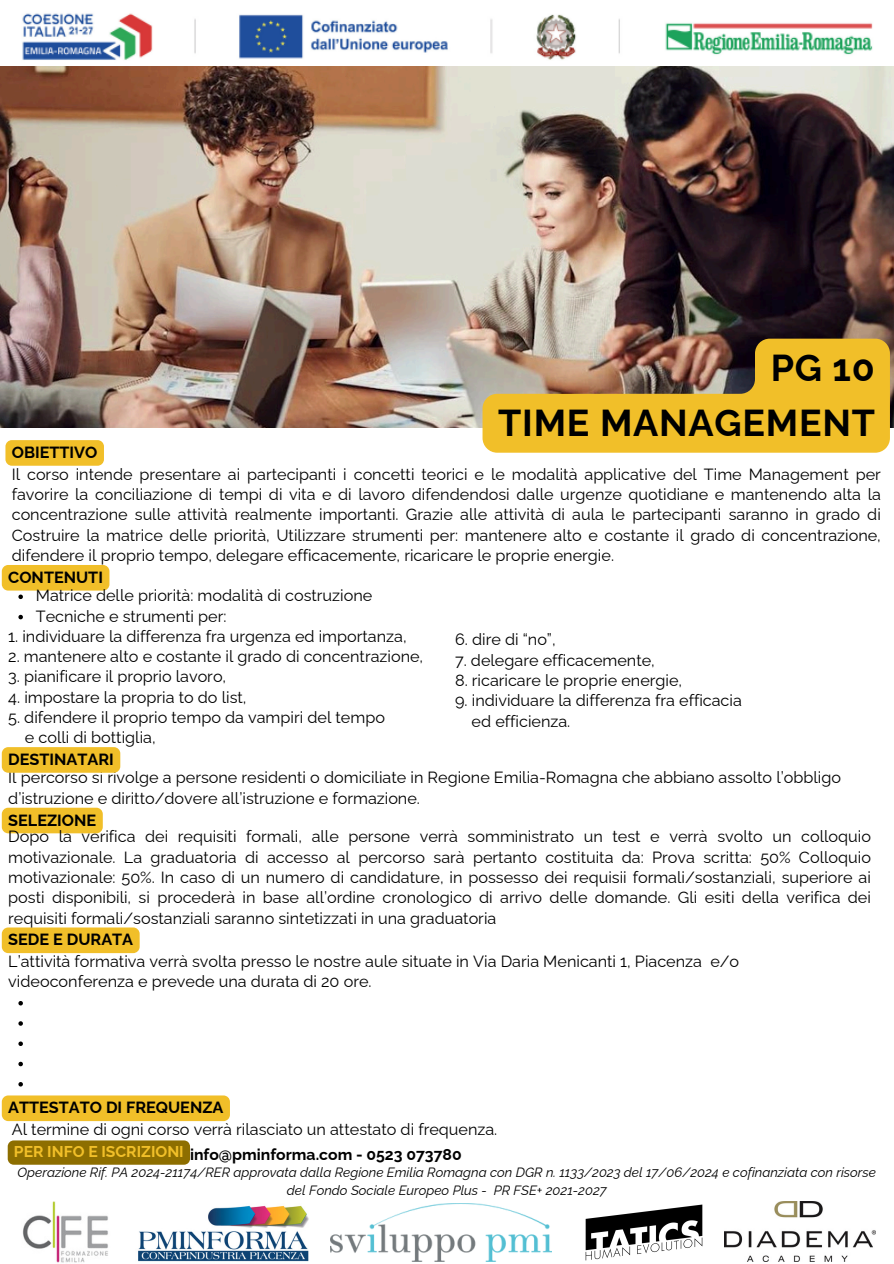
<style>
.page{position:relative;width:894px;height:1264px;background:#fff}
.page>*{position:absolute;margin:0;border:0;box-sizing:border-box;transform-origin:0 0}
.t1{font:700 37.5px/55.2px "Raleway";letter-spacing:.02em;color:#000;text-align:right}
.t2{font:16.2px/20.2px "Raleway";color:#000}
.t3{font:700 16.2px "Raleway";color:#000}
.t4{font:700 15.75px "Raleway";color:#000}
.t5{font:italic 13.5px/17.9px "Raleway";color:#000;text-align:center}
</style>
<div class="page">
<img style="left:22px;top:13px;width:851px;height:47px">
<img style="left:0;top:66px;width:893px;height:361px">
<img style="left:22px;top:1201px;width:86px;height:62px">
<img style="left:330px;top:1203px;width:221px;height:58px">
<img style="left:138px;top:1205px;width:171px;height:57px">
<img style="left:585px;top:1204px;width:118px;height:57px">
<img style="left:724px;top:1201px;width:150px;height:60px">
<svg style="left:482px;top:338px;width:407px;height:114px;background:#d2a740"></svg>
<div style="left:5px;top:440px;width:99px;height:26px;background:#f1bf29;border-radius:6px"></div>
<div style="left:2px;top:565px;width:107px;height:25px;background:#f1bf29;border-radius:6px"></div>
<div style="left:2px;top:1095px;width:228px;height:26px;background:#f1bf29;border-radius:6px"></div>
<div style="left:2px;top:807px;width:101px;height:26px;background:#f1bf29;border-radius:6px"></div>
<div style="left:2px;top:927px;width:138px;height:26px;background:#f1bf29;border-radius:6px"></div>
<svg style="left:18px;top:1001px;width:5px;height:4px"></svg>
<svg style="left:18px;top:1021px;width:5px;height:4px"></svg>
<svg style="left:18px;top:1041px;width:5px;height:5px"></svg>
<svg style="left:18px;top:1061px;width:5px;height:5px"></svg>
<svg style="left:18px;top:1082px;width:5px;height:4px"></svg>
<div style="left:2px;top:747px;width:118px;height:25px;background:#f1bf29;border-radius:6px"></div>
<svg style="left:18px;top:594px;width:5px;height:5px"></svg>
<svg style="left:18px;top:615px;width:5px;height:4px"></svg>
<svg style="left:8px;top:1140px;width:183px;height:25px;background:#91730a"></svg>
<h2 class="t1" style="left:498px;top:340px;width:378px">PG 10<br>TIME MANAGEMENT</h2>
<h4 class="t3" style="left:12px;top:443px;width:87px">OBIETTIVO</h4>
<h2 class="t2" style="left:12px;top:464px;width:870px;text-align:justify">Il corso intende presentare ai partecipanti i concetti teorici e le modalità applicative del Time Management per favorire la conciliazione di tempi di vita e di lavoro difendendosi dalle urgenze quotidiane e mantenendo alta la concentrazione sulle attività realmente importanti. Grazie alle attività di aula le partecipanti saranno in grado di Costruire la matrice delle priorità, Utilizzare strumenti per: mantenere alto e costante il grado di concentrazione, difendere il proprio tempo, delegare efficacemente, ricaricare le proprie energie.</h2>
<h4 class="t3" style="left:8px;top:567px;width:96px">CONTENUTI</h4>
<p class="t2" style="left:36px;top:585px;width:338px">Matrice delle priorità: modalità di costruzione</p>
<p class="t2" style="left:36px;top:605px;width:192px">Tecniche e strumenti per:</p>
<p class="t2" style="left:8px;top:626px;width:400px">1. individuare la differenza fra urgenza ed importanza,</p>
<p class="t2" style="left:8px;top:646px;width:416px">2. mantenere alto e costante il grado di concentrazione,</p>
<p class="t2" style="left:8px;top:666px;width:219px">3. pianificare il proprio lavoro,</p>
<p class="t2" style="left:8px;top:686px;width:240px">4. impostare la propria to do list,</p>
<p class="t2" style="left:25px;top:707px;width:361px;text-indent:-17px">5. difendere il proprio tempo da vampiri del tempo e colli di bottiglia,</p>
<p class="t3" style="left:8px;top:749px;width:107px">DESTINATARI</p>
<p class="t2" style="left:455px;top:629px;width:102px">6. dire di “no”,</p>
<p class="t2" style="left:455px;top:650px;width:201px">7. delegare efficacemente,</p>
<p class="t2" style="left:455px;top:670px;width:228px">8. ricaricare le proprie energie,</p>
<p class="t2" style="left:471px;top:690px;width:272px;text-indent:-17px">9. individuare la differenza fra efficacia ed efficienza.</p>
<h2 class="t2" style="left:8px;top:767px;width:834px">Il percorso si rivolge a persone residenti o domiciliate in Regione Emilia-Romagna che abbiano assolto l’obbligo d’istruzione e diritto/dovere all’istruzione e formazione.</h2>
<h4 class="t3" style="left:8px;top:810px;width:89px">SELEZIONE</h4>
<h1 class="t2" style="left:8px;top:826px;width:863px;text-align:justify">Dopo la verifica dei requisiti formali, alle persone verrà somministrato un test e verrà svolto un colloquio motivazionale. La graduatoria di accesso al percorso sarà pertanto costituita da: Prova scritta: 50% Colloquio motivazionale: 50%. In caso di un numero di candidature, in possesso dei requisii formali/sostanziali, superiore ai posti disponibili, si procederà in base all’ordine cronologico di arrivo delle domande. Gli esiti della verifica dei requisiti formali/sostanziali saranno sintetizzati in una graduatoria</h1>
<h3 class="t3" style="left:8px;top:930px;width:126px">SEDE E DURATA</h3>
<p class="t2" style="left:8px;top:951px;width:732px">L’attività formativa verrà svolta presso le nostre aule situate in Via Daria Menicanti 1, Piacenza e/o videoconferenza e prevede una durata di 20 ore.</p>
<h4 class="t3" style="left:8px;top:1098px;width:217px">ATTESTATO DI FREQUENZA</h4>
<h2 class="t2" style="left:12px;top:1119px;width:487px">Al termine di ogni corso verrà rilasciato un attestato di frequenza.</h2>
<h2 class="t4" style="left:14px;top:1145px;width:449px"><sup>PER</sup> <sup>INFO</sup> <sup>E</sup> <sup>ISCRIZIONI</sup> info@pminforma.com - 0523 073780</h2>
<h4 class="t5" style="left:18px;top:1163px;width:859px">Operazione Rif. PA 2024-21174/RER approvata dalla Regione Emilia Romagna con DGR n. 1133/2023 del 17/06/2024 e cofinanziata con risorse del Fondo Sociale Europeo Plus - PR FSE+ 2021-2027</h4>
</div>
